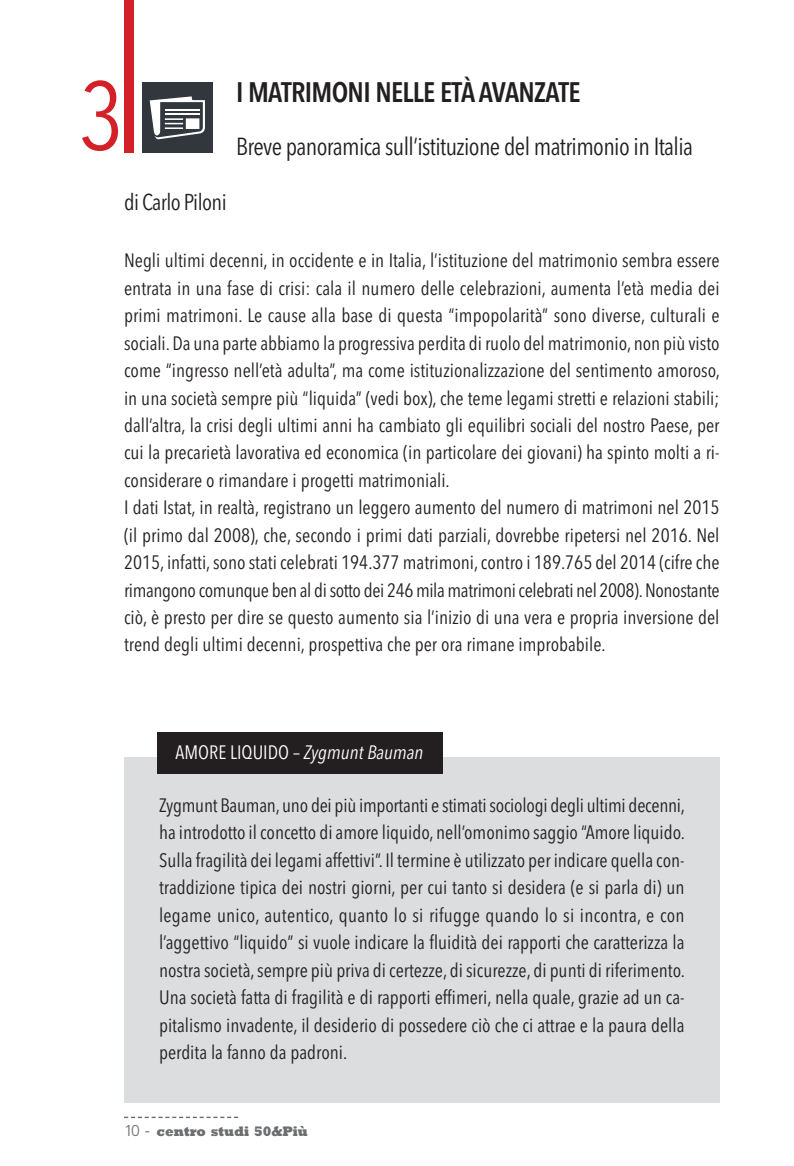
<style>
.page{position:relative;width:794px;height:1166px;background:#fff}
.page>*{position:absolute;margin:0;border:0;box-sizing:border-box;transform-origin:0 0}
.t1{font:96.6px "Avenir Next Condensed";color:#d42027}
.t2{font:600 28px "Avenir Next Condensed";letter-spacing:-.025em;color:#231f20}
.t3{font:24.5px "Avenir Next Condensed";letter-spacing:-.025em;color:#231f20}
.t4{font:22.75px "Avenir Next Condensed";letter-spacing:-.025em;color:#231f20}
.t5{font:19.25px/27.5px "Avenir Next Condensed";color:#231f20}
.t6{font:19.25px "Avenir Next Condensed";color:#fff}
.t7{font:800 14px "Rockwell";color:#6d6e70;scale:.9 1}
.s1{font-style:italic}
.s2{font-family:"Frutiger";font-weight:300;font-size:15.75px}
</style>
<div class="page">
<svg style="left:124px;top:1116px;width:114px;height:2px"></svg>
<div style="left:124px;top:758px;width:595px;height:345px;background:#dcddde"></div>
<div style="left:157px;top:732px;width:285px;height:42px;background:#231f20"></div>
<div style="left:142px;top:82px;width:70px;height:71px;background:#32373e"></div>
<svg style="left:150px;top:96px;width:55px;height:43px"></svg>
<hr style="left:165px;top:114px;width:34px;height:1px;background:#fff">
<hr style="left:165px;top:109px;width:34px;height:2px;background:#fff">
<div style="left:124px;top:0;width:10px;height:153px;background:#d42027"></div>
<h1 class="t1" style="left:79px;top:77px;width:47px">3</h1>
<p class="t4" style="left:124px;top:193px;width:104px">di Carlo Piloni</p>
<h2 class="t2" style="left:236px;top:76px;width:346px">I MATRIMONI NELLE ETÀ AVANZATE</h2>
<p class="t3" style="left:236px;top:137px;width:458px">Breve panoramica sull’istituzione del matrimonio in Italia</p>
<p class="t5" style="left:124px;top:249px;width:597px">Negli ultimi decenni, in occidente e in Italia, l’istituzione del matrimonio sembra essere entrata in una fase di crisi: cala il numero delle celebrazioni, aumenta l’età media dei primi matrimoni. Le cause alla base di questa “impopolarità” sono diverse, culturali e sociali. Da una parte abbiamo la progressiva perdita di ruolo del matrimonio, non più visto come “ingresso nell’età adulta”, ma come istituzionalizzazione del sentimento amoroso, in una società sempre più “liquida” (vedi box), che teme legami stretti e relazioni stabili; dall’altra, la crisi degli ultimi anni ha cambiato gli equilibri sociali del nostro Paese, per cui la precarietà lavorativa ed economica (in particolare dei giovani) ha spinto molti a ri&shy;considerare o rimandare i progetti matrimoniali.<br>I dati Istat, in realtà, registrano un leggero aumento del numero di matrimoni nel 2015 (il primo dal 2008), che, secondo i primi dati parziali, dovrebbe ripetersi nel 2016. Nel 2015, infatti, sono stati celebrati 194.377 matrimoni, contro i 189.765 del 2014 (cifre che rimangono comunque ben al di sotto dei 246 mila matrimoni celebrati nel 2008). Nonostante ciò, è presto per dire se questo aumento sia l’inizio di una vera e propria inversione del trend degli ultimi decenni, prospettiva che per ora rimane improbabile.</p>
<p class="t6" style="left:175px;top:745px;width:249px">AMORE LIQUIDO – <span class="s1">Zygmunt Bauman</span></p>
<p class="t5" style="left:159px;top:793px;width:527px;text-align:justify">Zygmunt Bauman, uno dei più importanti e stimati sociologi degli ultimi decenni, ha introdotto il concetto di amore liquido, nell’omonimo saggio “Amore liquido.<br>Sulla fragilità dei legami affettivi”. Il termine è utilizzato per indicare quella con&shy;traddizione tipica dei nostri giorni, per cui tanto si desidera (e si parla di) un legame unico, autentico, quanto lo si rifugge quando lo si incontra, e con l’aggettivo “liquido” si vuole indicare la fluidità dei rapporti che caratterizza la nostra società, sempre più priva di certezze, di sicurezze, di punti di riferimento.<br>Una società fatta di fragilità e di rapporti effimeri, nella quale, grazie ad un ca&shy;pitalismo invadente, il desiderio di possedere ciò che ci attrae e la paura della perdita la fanno da padroni.</p>
<p class="t7" style="left:124px;top:1126px;width:206px"><span class="s2">10 -</span> centro studi 50&amp;Più</p>
</div>
